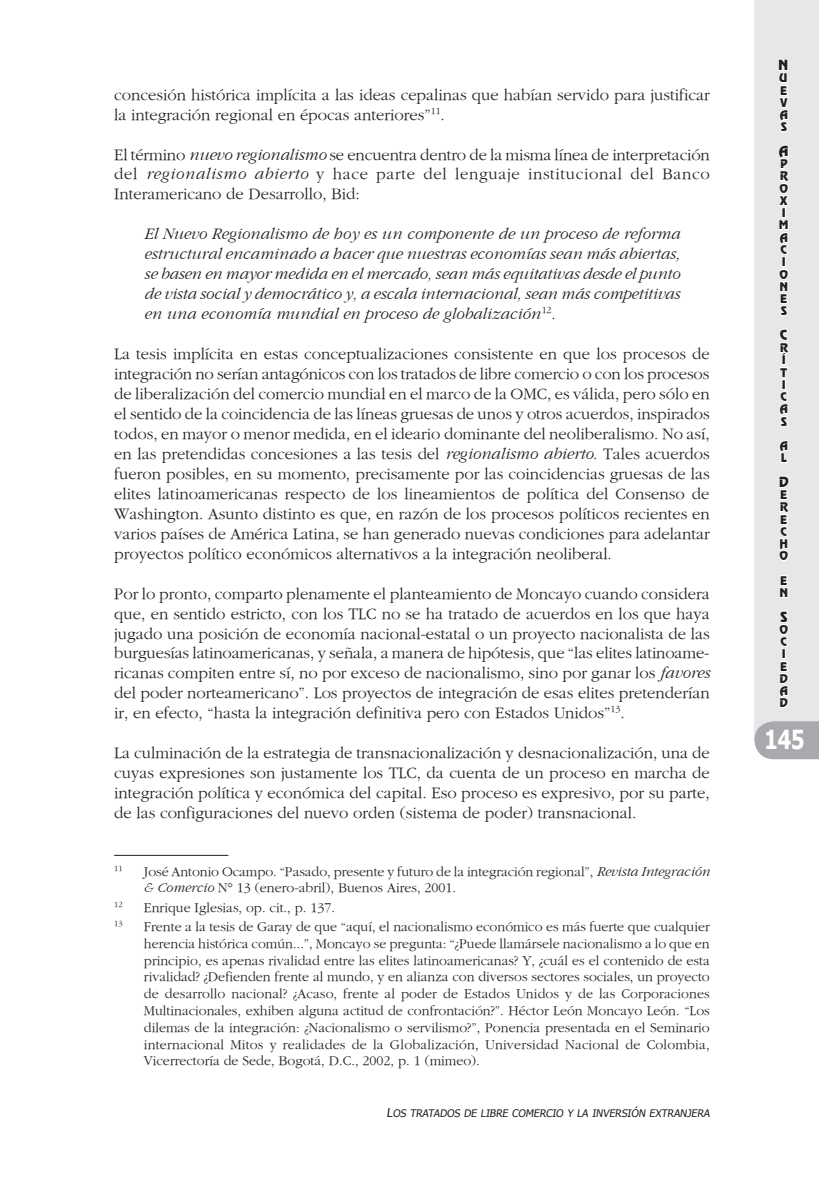
<style>
.page{position:relative;width:819px;height:1191px;background:#fff}
.page>*{position:absolute;margin:0;border:0;box-sizing:border-box;transform-origin:0 0}
.t1{font:700 26.25px "Tahoma";color:#fff;scale:.8 1}
.t2{font:16.62px/19.9px "Gourmand";color:#231f20;text-align:justify}
.t3{font:italic 16.62px/19.9px "Gourmand";color:#231f20;text-align:justify}
.t4{font:14px/16.8px "Gourmand";color:#231f20}
.t5{font:14px "Revue BT Regular SC850";color:#231f20}
.t6{font:11.9px/12.2px "Revue BT Regular SC850";color:#231f20}
.t7{font:10.33px "Tahoma SC850";color:#231f20}
.t8{font:8.4px "Gourmand";color:#231f20}
.s1{font-style:italic}
.s2{font-style:normal}
</style>
<div class="page">
<div style="left:754px;top:0;width:65px;height:739px;background:#e6e7e9"></div>
<svg style="left:778px;top:59px;width:11px;height:73px"></svg>
<svg style="left:778px;top:145px;width:11px;height:61px"></svg>
<div style="left:781px;top:207px;width:4px;height:11px;border:2px solid #fff"></div>
<svg style="left:779px;top:220px;width:10px;height:35px"></svg>
<div style="left:781px;top:256px;width:4px;height:11px;border:2px solid #fff"></div>
<svg style="left:779px;top:269px;width:10px;height:47px"></svg>
<svg style="left:779px;top:328px;width:10px;height:49px"></svg>
<div style="left:781px;top:379px;width:4px;height:11px;border:2px solid #fff"></div>
<svg style="left:779px;top:391px;width:10px;height:36px"></svg>
<svg style="left:779px;top:440px;width:10px;height:23px"></svg>
<svg style="left:778px;top:476px;width:11px;height:86px"></svg>
<svg style="left:779px;top:575px;width:9px;height:23px"></svg>
<svg style="left:779px;top:610px;width:10px;height:37px"></svg>
<div style="left:781px;top:648px;width:4px;height:11px;border:2px solid #fff"></div>
<svg style="left:779px;top:661px;width:10px;height:47px"></svg>
<svg style="left:754px;top:721px;width:65px;height:38px"></svg>
<hr style="left:114px;top:855px;width:114px;height:1px;background:#231f20">
<p class="t2" style="left:114px;top:85px;width:597px">concesión histórica implícita a las ideas cepalinas que habían servido para justificar la integración regional en épocas anteriores”<sup>11</sup>.</p>
<p class="t2" style="left:114px;top:145px;width:597px">El término <span class="s1">nuevo regionalismo</span> se encuentra dentro de la misma línea de interpretación del <span class="s1">regionalismo abierto</span> y hace parte del lenguaje institucional del Banco Interamericano de Desarrollo, Bid:</p>
<p class="t3" style="left:144px;top:224px;width:537px">El Nuevo Regionalismo de hoy es un componente de un proceso de reforma estructural encaminado a hacer que nuestras economías sean más abiertas, se basen en mayor medida en el mercado, sean más equitativas desde el punto de vista social y democrático y, a escala internacional, sean más competitivas en una economía mundial en proceso de globalización<sup>12</sup><span class="s2">.</span></p>
<p class="t2" style="left:114px;top:344px;width:597px">La tesis implícita en estas conceptualizaciones consistente en que los procesos de integración no serían antagónicos con los tratados de libre comercio o con los procesos de liberalización del comercio mundial en el marco de la OMC, es válida, pero sólo en el sentido de la coincidencia de las líneas gruesas de unos y otros acuerdos, inspirados todos, en mayor o menor medida, en el ideario dominante del neoliberalismo. No así, en las pretendidas concesiones a las tesis del <span class="s1">regionalismo abierto</span>. Tales acuerdos fueron posibles, en su momento, precisamente por las coincidencias gruesas de las elites latinoamericanas respecto de los lineamientos de política del Consenso de Washington. Asunto distinto es que, en razón de los procesos políticos recientes en varios países de América Latina, se han generado nuevas condiciones para adelantar proyectos político económicos alternativos a la integración neoliberal.</p>
<p class="t2" style="left:114px;top:583px;width:597px">Por lo pronto, comparto plenamente el planteamiento de Moncayo cuando considera que, en sentido estricto, con los TLC no se ha tratado de acuerdos en los que haya jugado una posición de economía nacional-estatal o un proyecto nacionalista de las burguesías latinoamericanas, y señala, a manera de hipótesis, que “las elites latinoame&shy;ricanas compiten entre sí, no por exceso de nacionalismo, sino por ganar los <span class="s1">favores </span>del poder norteamericano”. Los proyectos de integración de esas elites pretenderían ir, en efecto, “hasta la integración definitiva pero con Estados Unidos”<sup>13</sup>.</p>
<p class="t2" style="left:114px;top:743px;width:597px">La culminación de la estrategia de transnacionalización y desnacionalización, una de cuyas expresiones son justamente los TLC, da cuenta de un proceso en marcha de integración política y económica del capital. Eso proceso es expresivo, por su parte, de las configuraciones del nuevo orden (sistema de poder) transnacional.</p>
<p class="t8" style="left:114px;top:863px;width:10px">11</p>
<p class="t4" style="left:144px;top:863px;width:567px">José Antonio Ocampo. “Pasado, presente y futuro de la integración regional”, <span class="s1">Revista Integración &amp; Comercio</span> N° 13 (enero-abril), Buenos Aires, 2001.</p>
<p class="t8" style="left:114px;top:899px;width:10px">12</p>
<p class="t4" style="left:144px;top:899px;width:193px">Enrique Iglesias, op. cit., p. 137.</p>
<p class="t8" style="left:114px;top:919px;width:10px">13</p>
<p class="t4" style="left:144px;top:918px;width:567px;text-align:justify">Frente a la tesis de Garay de que “aquí, el nacionalismo económico es más fuerte que cualquier herencia histórica común...”, Moncayo se pregunta: “¿Puede llamársele nacionalismo a lo que en principio, es apenas rivalidad entre las elites latinoamericanas? Y, ¿cuál es el contenido de esta rivalidad? ¿Defienden frente al mundo, y en alianza con diversos sectores sociales, un proyecto de desarrollo nacional? ¿Acaso, frente al poder de Estados Unidos y de las Corporaciones Multinacionales, exhiben alguna actitud de confrontación?”. Héctor León Moncayo León. “Los dilemas de la integración: ¿Nacionalismo o servilismo?”, Ponencia presentada en el Seminario internacional Mitos y realidades de la Globalización, Universidad Nacional de Colombia, Vicerrectoría de Sede, Bogotá, D.C., 2002, p. 1 (mimeo).</p>
<p class="t7" style="left:392px;top:1105px;width:320px">OS TRATADOS DE LIBRE COM ERCIO Y LA I NVERSIÓN EXTRANJERA</p>
<p class="t5" style="left:778px;top:57px;width:10px">N</p>
<p class="t6" style="left:779px;top:72px;width:11px;text-align:justify">U E V A S</p>
<p class="t5" style="left:778px;top:142px;width:10px">A</p>
<p class="t6" style="left:779px;top:158px;width:11px">P<br>R<br>O<br>X<br>I<br>M<br>A<br>C<br>I<br>O<br>N<br>E<br>S</p>
<p class="t5" style="left:779px;top:326px;width:9px">C</p>
<p class="t6" style="left:779px;top:341px;width:10px">R<br>Í<br>T<br>I<br>C<br>A<br>S</p>
<p class="t6" style="left:779px;top:439px;width:10px">A<br>L</p>
<p class="t5" style="left:778px;top:473px;width:11px">D</p>
<p class="t6" style="left:779px;top:488px;width:10px;text-align:justify">E R E C H O</p>
<p class="t6" style="left:779px;top:574px;width:10px">E<br>N</p>
<p class="t5" style="left:780px;top:608px;width:8px">S</p>
<p class="t6" style="left:779px;top:623px;width:10px">O<br>C<br>I<br>E<br>D<br>A<br>D</p>
<h1 class="t1" style="left:764px;top:721px;width:52px">145</h1>
</div>
